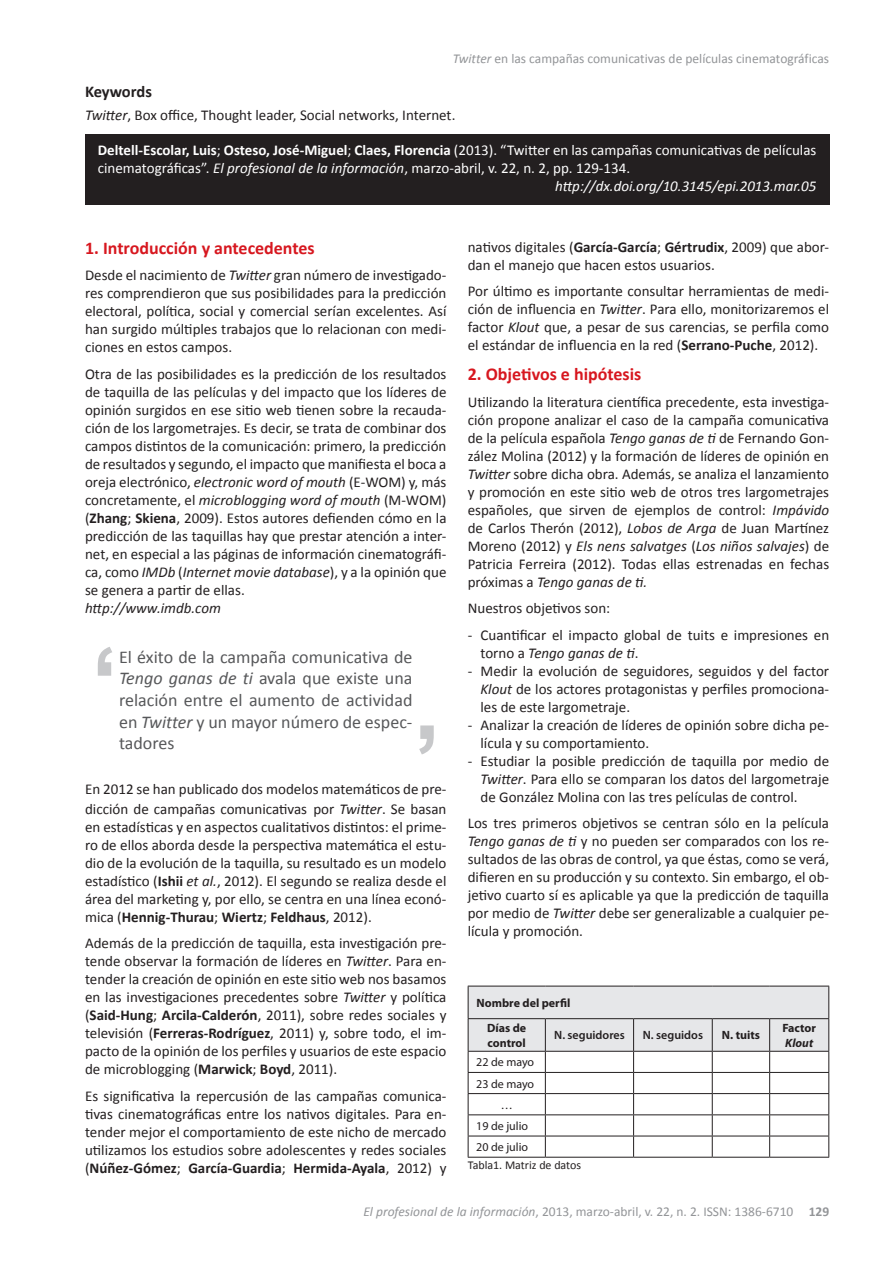
<style>
.page{position:relative;width:893px;height:1263px;background:#fff}
.page>*{position:absolute;margin:0;border:0;box-sizing:border-box;transform-origin:0 0}
.t1{font:18px/21.6px "Calibri";color:#57585a;text-align:justify}
.t2{font:700 18px "Calibri";color:#d7171f}
.t3{font:700 16.5px "Calibri";letter-spacing:-.01em;color:#231f20}
.t4{font:15px/18px "Calibri";color:#231f20;text-align:justify}
.t5{font:15px "Calibri";color:#fff}
.t6{font:italic 15px "Calibri";color:#fff}
.t7{font:italic 15px "Calibri";color:#231f20}
.t8{font:13.5px "Calibri";color:#939598}
.t9{font:700 12px/25.3px "Myriad Pro";color:#231f20}
.t10{font:12px/21.1px "Myriad Pro";color:#231f20;text-align:center}
.t11{font:600 12px "Myriad Pro";color:#231f20}
.t12{font:12px "Calibri";color:#231f20}
.t13{font:italic 700 12px "Myriad Pro";color:#231f20}
.s1{font-style:italic}
.s2{font-weight:700}
</style>
<div class="page">
<div style="left:85px;top:134px;width:744px;height:70px;background:#231f20"></div>
<svg style="left:419px;top:725px;width:15px;height:29px"></svg>
<svg style="left:98px;top:647px;width:14px;height:29px"></svg>
<hr style="left:468px;top:1157px;width:77px;height:1px;background:#231f20">
<hr style="left:545px;top:1157px;width:89px;height:1px;background:#231f20">
<hr style="left:634px;top:1157px;width:78px;height:1px;background:#231f20">
<hr style="left:712px;top:1157px;width:58px;height:1px;background:#231f20">
<hr style="left:770px;top:1157px;width:59px;height:1px;background:#231f20">
<svg style="left:468px;top:986px;width:361px;height:171px"></svg>
<p class="t8" style="left:453px;top:50px;width:378px"><span class="s1">Twitter</span> en las campañas comunicativas de películas cinematográficas</p>
<p class="t3" style="left:85px;top:81px;width:68px">Keywords</p>
<p class="t4" style="left:85px;top:106px;width:372px"><span class="s1">Twitter</span>, Box office, Thought leader, Social networks, Internet.</p>
<p class="t5" style="left:98px;top:140px;width:720px"><span class="s2">Deltell-Escolar, Luis</span>; <span class="s2">Osteso, José-Miguel</span>; <span class="s2">Claes, Florencia</span> (2013). “Twitter en las campañas comunicativas de películas</p>
<p class="t5" style="left:98px;top:158px;width:534px">cinematográficas”. <span class="s1">El profesional de la información</span>, marzo-abril, v. 22, n. 2, pp. 129-134.</p>
<p class="t6" style="left:555px;top:175px;width:263px">http://dx.doi.org/10.3145/epi.2013.mar.05</p>
<p class="t2" style="left:85px;top:236px;width:231px">1. Introducción y antecedentes</p>
<p class="t4" style="left:85px;top:266px;width:363px">Desde el nacimiento de <span class="s1">Twitter</span> gran número de investigado&shy;res comprendieron que sus posibilidades para la predicción electoral, política, social y comercial serían excelentes. Así han surgido múltiples trabajos que lo relacionan con medi&shy;ciones en estos campos.</p>
<p class="t4" style="left:85px;top:365px;width:363px">Otra de las posibilidades es la predicción de los resultados de taquilla de las películas y del impacto que los líderes de opinión surgidos en ese sitio web tienen sobre la recauda&shy;ción de los largometrajes. Es decir, se trata de combinar dos campos distintos de la comunicación: primero, la predicción de resultados y segundo, el impacto que manifiesta el boca a oreja electrónico, <span class="s1">electronic word of mouth</span> (E-WOM) y, más concretamente, el <span class="s1">microblogging word of mouth</span> (M-WOM) (<span class="s2">Zhang</span>; <span class="s2">Skiena</span>, 2009). Estos autores defienden cómo en la predicción de las taquillas hay que prestar atención a inter&shy;net, en especial a las páginas de información cinematográfi&shy;ca, como <span class="s1">IMDb</span> (<span class="s1">Internet movie database</span>), y a la opinión que se genera a partir de ellas.</p>
<p class="t7" style="left:85px;top:598px;width:137px">http://www.imdb.com</p>
<p class="t1" style="left:119px;top:646px;width:295px">El éxito de la campaña comunicativa de <span class="s1">Tengo ganas de ti</span> avala que existe una relación entre el aumento de actividad en <span class="s1">Twitter</span> y un mayor número de espec&shy;tadores</p>
<p class="t4" style="left:85px;top:779px;width:363px;line-height:19.8px">En 2012 se han publicado dos modelos matemáticos de pre&shy;dicción de campañas comunicativas por <span class="s1">Twitter</span>. Se basan</p>
<p class="t4" style="left:85px;top:817px;width:363px">en estadísticas y en aspectos cualitativos distintos: el prime&shy;ro de ellos aborda desde la perspectiva matemática el estu&shy;dio de la evolución de la taquilla, su resultado es un modelo estadístico (<span class="s2">Ishii</span> <span class="s1">et al.</span>, 2012). El segundo se realiza desde el área del marketing y, por ello, se centra en una línea econó&shy;mica (<span class="s2">Hennig-Thurau</span>; <span class="s2">Wiertz</span>; <span class="s2">Feldhaus</span>, 2012).</p>
<p class="t4" style="left:85px;top:934px;width:363px">Además de la predicción de taquilla, esta investigación pre&shy;tende observar la formación de líderes en <span class="s1">Twitter</span>. Para en&shy;tender la creación de opinión en este sitio web nos basamos en las investigaciones precedentes sobre <span class="s1">Twitter</span> y política (<span class="s2">Said-Hung</span>; <span class="s2">Arcila-Calderón</span>, 2011), sobre redes sociales y televisión (<span class="s2">Ferreras-Rodríguez</span>, 2011) y, sobre todo, el im&shy;pacto de la opinión de los perfiles y usuarios de este espacio de microblogging (<span class="s2">Marwick</span>; <span class="s2">Boyd</span>, 2011).</p>
<p class="t4" style="left:85px;top:1086px;width:363px">Es significativa la repercusión de las campañas comunica&shy;tivas cinematográficas entre los nativos digitales. Para en&shy;tender mejor el comportamiento de este nicho de mercado utilizamos los estudios sobre adolescentes y redes sociales (<span class="s2">Núñez-Gómez</span>; <span class="s2">García-Guardia</span>; <span class="s2">Hermida-Ayala</span>, 2012) y</p>
<p class="t4" style="left:468px;top:238px;width:363px">nativos digitales (<span class="s2">García-García</span>; <span class="s2">Gértrudix</span>, 2009) que abor&shy;dan el manejo que hacen estos usuarios.</p>
<p class="t4" style="left:468px;top:282px;width:363px">Por último es importante consultar herramientas de medi&shy;ción de influencia en <span class="s1">Twitter</span>. Para ello, monitorizaremos el factor <span class="s1">Klout</span> que, a pesar de sus carencias, se perfila como el estándar de influencia en la red (<span class="s2">Serrano-Puche</span>, 2012).</p>
<p class="t2" style="left:468px;top:363px;width:175px">2. Objetivos e hipótesis</p>
<p class="t4" style="left:468px;top:393px;width:363px">Utilizando la literatura científica precedente, esta investiga&shy;ción propone analizar el caso de la campaña comunicativa de la película española <span class="s1">Tengo ganas de ti</span> de Fernando Gon&shy;zález Molina (2012) y la formación de líderes de opinión en <span class="s1">Twitter</span> sobre dicha obra. Además, se analiza el lanzamiento y promoción en este sitio web de otros tres largometrajes españoles, que sirven de ejemplos de control: <span class="s1">Impávido </span>de Carlos Therón (2012), <span class="s1">Lobos de Arga</span> de Juan Martínez Moreno (2012) y <span class="s1">Els nens salvatges</span> (<span class="s1">Los niños salvajes</span>) de Patricia Ferreira (2012). Todas ellas estrenadas en fechas próximas a <span class="s1">Tengo ganas de ti.</span></p>
<p class="t4" style="left:468px;top:599px;width:144px">Nuestros objetivos son:</p>
<p class="t4" style="left:480px;top:626px;width:350px;text-indent:-13px">- Cuantificar el impacto global de tuits e impresiones en torno a <span class="s1">Tengo ganas de ti</span>.</p>
<p class="t4" style="left:480px;top:662px;width:350px;text-indent:-13px">- Medir la evolución de seguidores, seguidos y del factor <span class="s1">Klout</span> de los actores protagonistas y perfiles promociona&shy;les de este largometraje.</p>
<p class="t4" style="left:480px;top:716px;width:350px;text-indent:-13px">- Analizar la creación de líderes de opinión sobre dicha pe&shy;lícula y su comportamiento.</p>
<p class="t4" style="left:480px;top:752px;width:350px;text-indent:-13px">- Estudiar la posible predicción de taquilla por medio de <span class="s1">Twitter</span>. Para ello se comparan los datos del largometraje de González Molina con las tres películas de control.</p>
<p class="t4" style="left:468px;top:814px;width:363px">Los tres primeros objetivos se centran sólo en la película <span class="s1">Tengo ganas de ti</span> y no pueden ser comparados con los re&shy;sultados de las obras de control, ya que éstas, como se verá, difieren en su producción y su contexto. Sin embargo, el ob&shy;jetivo cuarto sí es aplicable ya que la predicción de taquilla por medio de <span class="s1">Twitter</span> debe ser generalizable a cualquier pe&shy;lícula y promoción.</p>
<p class="t9" style="left:487px;top:990px;width:85px;text-indent:-11px">Nombre del perfil<br>Días de</p>
<p class="t9" style="left:488px;top:1029px;width:40px">control</p>
<p class="t11" style="left:554px;top:1028px;width:72px">N. seguidores</p>
<p class="t11" style="left:643px;top:1028px;width:62px">N. seguidos</p>
<p class="t9" style="left:722px;top:1022px;width:40px">N. tuits</p>
<p class="t10" style="left:476px;top:1051px;width:59px">22 de mayo<br>23 de mayo …<br>19 de julio<br>20 de julio</p>
<p class="t12" style="left:468px;top:1157px;width:115px">Tabla1. Matriz de datos</p>
<p class="t9" style="left:782px;top:1015px;width:35px">Factor</p>
<p class="t13" style="left:785px;top:1035px;width:29px">Klout</p>
<p class="t8" style="left:363px;top:1203px;width:467px"><span class="s1">El profesional de la información</span>, 2013, marzo-abril, v. 22, n. 2. ISSN: 1386-6710 <span class="s2">129</span></p>
</div>
